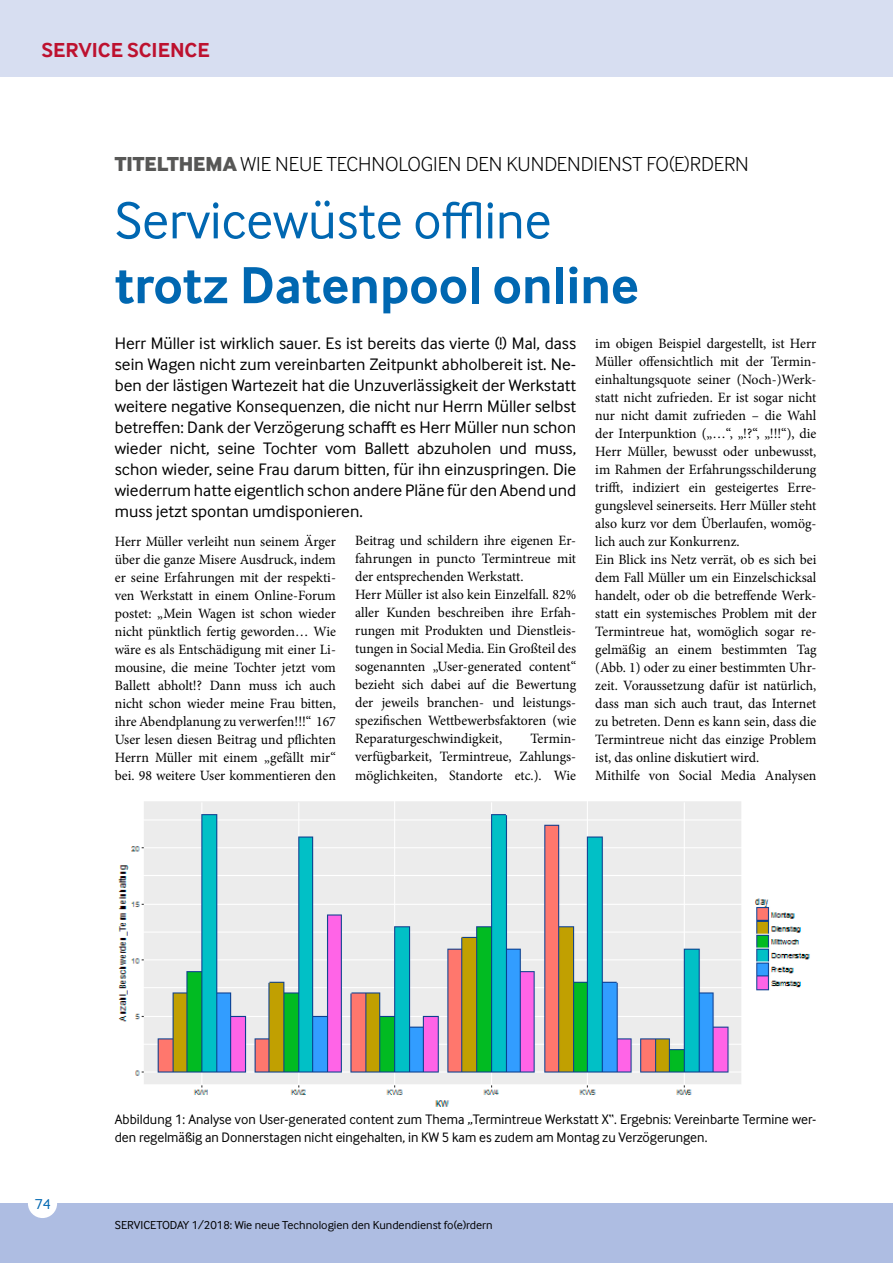
<style>
.page{position:relative;width:893px;height:1263px;background:#fff}
.page>*{position:absolute;margin:0;border:0;box-sizing:border-box;transform-origin:0 0}
.t1{font:700 54px "Inter Face";color:#0067b1}
.t2{font:54px "Inter Face";color:#0067b1}
.t3{font:300 21px "Inter Face";color:#000}
.t4{font:700 21px "Inter Face";color:#bd112f}
.t5{font:17.25px/21px "Inter Face";color:#000;text-align:justify}
.t6{font:15px "Inter Face";color:#0067b1}
.t7{font:14.25px/18px "Minion Pro";color:#000}
.t8{font:14.25px/18px "Inter Face";color:#000;scale:.96 1}
.t9{font:12px "Inter Face";color:#000}
.s1{font-weight:800;color:#575756}
</style>
<div class="page">
<div style="left:0;top:1203px;width:893px;height:60px;background:#aebde2"></div>
<div style="left:0;top:0;width:893px;height:77px;background:#d7def1"></div>
<div style="left:28px;top:1189px;width:29px;height:29px;background:#fff;border-radius:50%"></div>
<img style="left:118px;top:801px;width:692px;height:306px">
<h2 class="t4" style="left:41px;top:37px;width:170px">SERVICE SCIENCE</h2>
<h2 class="t3" style="left:115px;top:152px;width:636px"><span class="s1">TITELTHEMA</span> WIE NEUE TECHNOLOGIEN DEN KUNDENDIENST FO(E)RDERN</h2>
<h1 class="t2" style="left:115px;top:190px;width:438px">Servicewüste offline</h1>
<h1 class="t1" style="left:115px;top:254px;width:525px">trotz Datenpool online</h1>
<p class="t5" style="left:115px;top:332px;width:463px">Herr Müller ist wirklich sauer. Es ist bereits das vierte (!) Mal, dass sein Wagen nicht zum vereinbarten Zeitpunkt abholbereit ist. Ne&shy;ben der lästigen Wartezeit hat die Unzuverlässigkeit der Werkstatt weitere negative Konsequenzen, die nicht nur Herrn Müller selbst betreffen: Dank der Verzögerung schafft es Herr Müller nun schon wieder nicht, seine Tochter vom Ballett abzuholen und muss, schon wieder, seine Frau darum bitten, für ihn einzuspringen. Die wiederrum hatte eigentlich schon andere Pläne für den Abend und muss jetzt spontan umdisponieren.</p>
<p class="t7" style="left:115px;top:533px;width:223px;text-align:justify">Herr Müller verleiht nun seinem Ärger über die ganze Misere Ausdruck, indem er seine Erfahrungen mit der respekti&shy;ven Werkstatt in einem Online-Forum postet: „Mein Wagen ist schon wieder nicht pünktlich fertig geworden… Wie wäre es als Entschädigung mit einer Li&shy;mousine, die meine Tochter jetzt vom Ballett abholt!? Dann muss ich auch nicht schon wieder meine Frau bitten, ihre Abendplanung zu verwerfen!!!“ 167<br>User lesen diesen Beitrag und pflichten Herrn Müller mit einem „gefällt mir“ bei. 98 weitere User kommentieren den</p>
<p class="t7" style="left:355px;top:532px;width:223px">Beitrag und schildern ihre eigenen Er&shy;fahrungen in puncto Termintreue mit der entsprechenden Werkstatt.<br>Herr Müller ist also kein Einzelfall. 82% aller Kunden beschreiben ihre Erfah&shy;rungen mit Produkten und Dienstleis&shy;tungen in Social Media. Ein Großteil des sogenannten „User-generated content“ bezieht sich dabei auf die Bewertung der jeweils branchen- und leistungs&shy;spezifischen Wettbewerbsfaktoren (wie Reparaturgeschwindigkeit,</p>
<p class="t7" style="left:355px;top:730px;width:223px;text-align:justify;text-indent:175px">Termin&shy;verfügbarkeit, Termintreue, Zahlungs&shy;möglichkeiten, Standorte etc.). Wie</p>
<p class="t7" style="left:595px;top:334px;width:223px">im obigen Beispiel dargestellt, ist Herr Müller offensichtlich mit der Termin&shy;einhaltungsquote seiner (Noch-)Werk&shy;statt nicht zufrieden. Er ist sogar nicht nur nicht damit zufrieden – die Wahl der Interpunktion („…“, „!?“, „!!!“), die Herr Müller, bewusst oder unbewusst, im Rahmen der Erfahrungsschilderung trifft, indiziert ein gesteigertes Erre&shy;gungslevel seinerseits. Herr Müller steht also kurz vor dem Überlaufen, womög&shy;lich auch zur Konkurrenz.<br>Ein Blick ins Netz verrät, ob es sich bei dem Fall Müller um ein Einzelschicksal handelt, oder ob die betreffende Werk&shy;statt ein systemisches Problem mit der Termintreue hat, womöglich sogar re&shy;gelmäßig an einem bestimmten Tag (Abb. 1) oder zu einer bestimmten Uhr&shy;zeit. Voraussetzung dafür ist natürlich, dass man sich auch traut, das Internet zu betreten. Denn es kann sein, dass die Termintreue nicht das einzige Problem ist, das online diskutiert wird.<br>Mithilfe von Social Media Analysen</p>
<p class="t6" style="left:35px;top:1195px;width:18px">74</p>
<p class="t8" style="left:115px;top:1110px;width:732px">Abbildung 1: Analyse von User-generated content zum Thema „Termintreue Werkstatt X“. Ergebnis: Vereinbarte Termine wer&shy;den regelmäßig an Donnerstagen nicht eingehalten, in KW 5 kam es zudem am Montag zu Verzögerungen.</p>
<p class="t9" style="left:115px;top:1218px;width:379px">SERVICETODAY 1/2018: Wie neue Technologien den Kundendienst fo(e)rdern</p>
</div>
